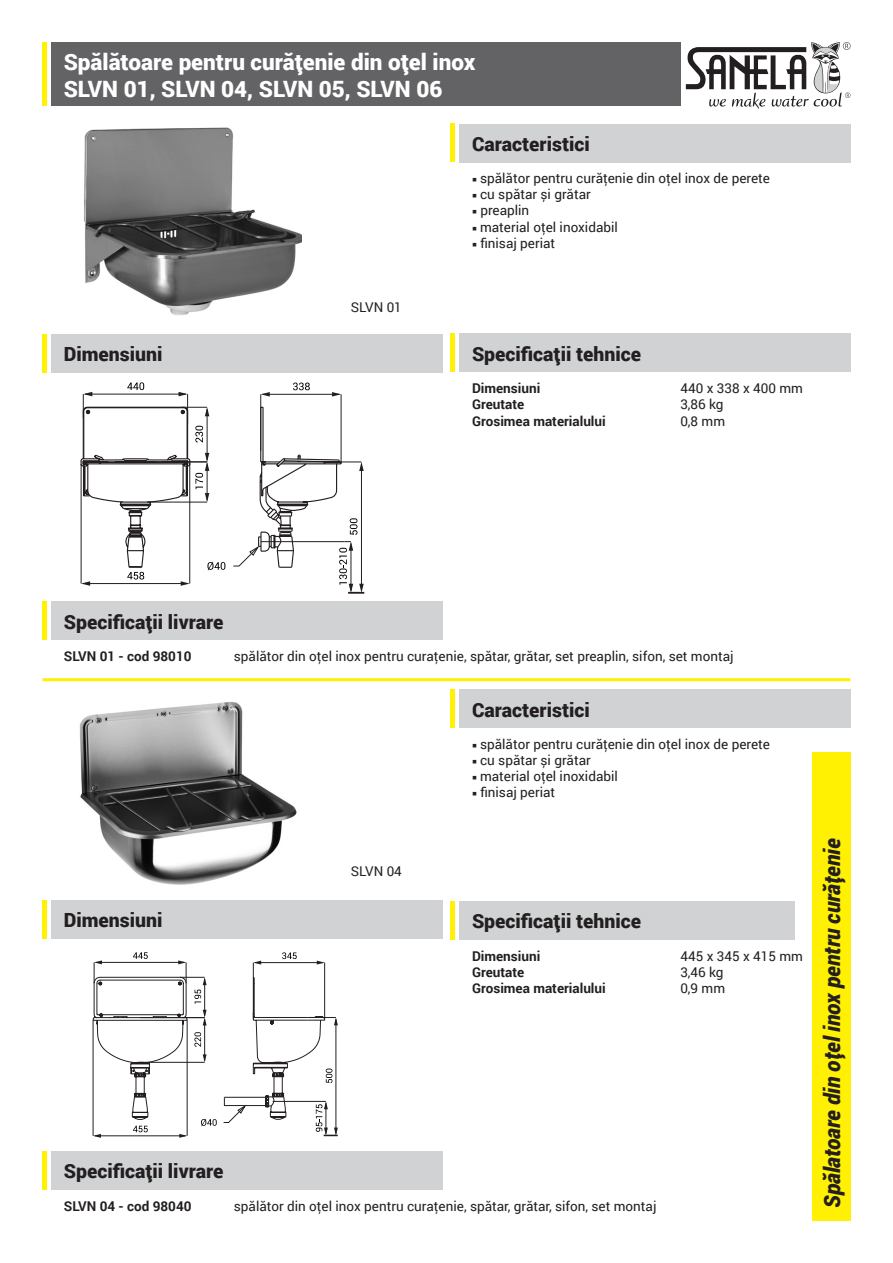
<style>
.page{position:relative;width:893px;height:1263px;background:#fff}
.page>*{position:absolute;margin:0;border:0;box-sizing:border-box;transform-origin:0 0}
.t1{font:900 22.5px "Roboto";color:#fff}
.t2{font:italic 900 22.5px "Roboto";letter-spacing:-.005em;color:#231f20;scale:.95 1}
.t3{font:900 19.5px "Roboto";color:#231f20}
.t4{font:13.5px "Roboto";color:#231f20}
.t5{font:700 13.5px "Roboto";color:#231f20}
</style>
<div class="page">
<img style="left:79px;top:702px;width:218px;height:183px">
<img style="left:84px;top:127px;width:218px;height:188px">
<div style="left:51px;top:43px;width:629px;height:63px;background:#636366"></div>
<div style="left:459px;top:124px;width:391px;height:38px;background:#d1d2d4"></div>
<div style="left:51px;top:602px;width:391px;height:38px;background:#d1d2d4"></div>
<div style="left:812px;top:752px;width:38px;height:468px;background:#fff101"></div>
<hr style="left:43px;top:43px;width:4px;height:63px;background:#fff101">
<hr style="left:43px;top:602px;width:4px;height:38px;background:#fff101">
<hr style="left:451px;top:123px;width:4px;height:39px;background:#fff101">
<div style="left:51px;top:334px;width:391px;height:38px;background:#d1d2d4"></div>
<hr style="left:43px;top:334px;width:4px;height:38px;background:#fff101">
<div style="left:459px;top:690px;width:391px;height:38px;background:#d1d2d4"></div>
<div style="left:51px;top:1151px;width:391px;height:38px;background:#d1d2d4"></div>
<hr style="left:43px;top:1151px;width:4px;height:38px;background:#fff101">
<hr style="left:451px;top:689px;width:4px;height:38px;background:#fff101">
<div style="left:51px;top:900px;width:391px;height:38px;background:#d1d2d4"></div>
<hr style="left:43px;top:900px;width:4px;height:38px;background:#fff101">
<svg style="left:80px;top:382px;width:284px;height:212px"></svg>
<svg style="left:92px;top:952px;width:246px;height:186px"></svg>
<hr style="left:43px;top:678px;width:807px;height:3px;background:#fff101">
<svg style="left:686px;top:42px;width:164px;height:67px"></svg>
<div style="left:459px;top:334px;width:391px;height:38px;background:#d1d2d4"></div>
<hr style="left:451px;top:334px;width:4px;height:38px;background:#fff101">
<div style="left:459px;top:901px;width:336px;height:38px;background:#d1d2d4"></div>
<hr style="left:451px;top:901px;width:4px;height:38px;background:#fff101">
<p class="t1" style="left:64px;top:46px;width:413px">Spălătoare pentru curățenie din oțel inox</p>
<p class="t1" style="left:64px;top:73px;width:380px">SLVN 01, SLVN 04, SLVN 05, SLVN 06</p>
<p class="t3" style="left:472px;top:130px;width:119px">Caracteristici</p>
<p class="t3" style="left:64px;top:340px;width:100px">Dimensiuni</p>
<p class="t4" style="left:351px;top:297px;width:53px">SLVN 01</p>
<p class="t4" style="left:472px;top:169px;width:299px">○ spălător pentru curăţenie din oţel inox de perete</p>
<p class="t4" style="left:472px;top:185px;width:120px">○ cu spătar și grătar</p>
<p class="t4" style="left:472px;top:201px;width:59px">○ preaplin</p>
<p class="t4" style="left:472px;top:217px;width:147px">○ material oţel inoxidabil</p>
<p class="t4" style="left:472px;top:233px;width:85px">○ finisaj periat</p>
<p class="t3" style="left:472px;top:340px;width:171px">Specificații tehnice</p>
<p class="t5" style="left:472px;top:379px;width:70px">Dimensiuni</p>
<p class="t4" style="left:680px;top:379px;width:124px">440 x 338 x 400 mm</p>
<p class="t5" style="left:472px;top:395px;width:54px">Greutate</p>
<p class="t4" style="left:680px;top:395px;width:45px">3,86 kg</p>
<p class="t5" style="left:472px;top:411px;width:135px">Grosimea materialului</p>
<p class="t4" style="left:680px;top:411px;width:46px">0,8 mm</p>
<p class="t3" style="left:64px;top:608px;width:161px">Specificații livrare</p>
<p class="t5" style="left:64px;top:647px;width:129px">SLVN 01 - cod 98010</p>
<p class="t4" style="left:234px;top:647px;width:501px">spălător din oţel inox pentru curaţenie, spătar, grătar, set preaplin, sifon, set montaj</p>
<p class="t3" style="left:472px;top:696px;width:119px">Caracteristici</p>
<p class="t3" style="left:64px;top:906px;width:100px">Dimensiuni</p>
<p class="t3" style="left:64px;top:1157px;width:161px">Specificații livrare</p>
<p class="t4" style="left:351px;top:862px;width:53px">SLVN 04</p>
<p class="t4" style="left:472px;top:734px;width:299px">○ spălător pentru curăţenie din oţel inox de perete</p>
<p class="t4" style="left:472px;top:750px;width:120px">○ cu spătar și grătar</p>
<p class="t4" style="left:472px;top:767px;width:147px">○ material oţel inoxidabil</p>
<p class="t4" style="left:472px;top:783px;width:85px">○ finisaj periat</p>
<p class="t3" style="left:472px;top:907px;width:171px">Specificații tehnice</p>
<p class="t5" style="left:472px;top:946px;width:70px">Dimensiuni</p>
<p class="t4" style="left:680px;top:946px;width:124px">445 x 345 x 415 mm</p>
<p class="t5" style="left:472px;top:962px;width:54px">Greutate</p>
<p class="t4" style="left:680px;top:962px;width:45px">3,46 kg</p>
<p class="t5" style="left:472px;top:979px;width:135px">Grosimea materialului</p>
<p class="t4" style="left:680px;top:979px;width:46px">0,9 mm</p>
<p class="t5" style="left:64px;top:1196px;width:129px">SLVN 04 - cod 98040</p>
<p class="t4" style="left:234px;top:1196px;width:424px">spălător din oţel inox pentru curaţenie, spătar, grătar, sifon, set montaj</p>
<p class="t2" style="left:816px;top:1208px;width:390px;rotate:-90deg">Spălatoare din oțel inox pentru curățenie</p>
</div>
